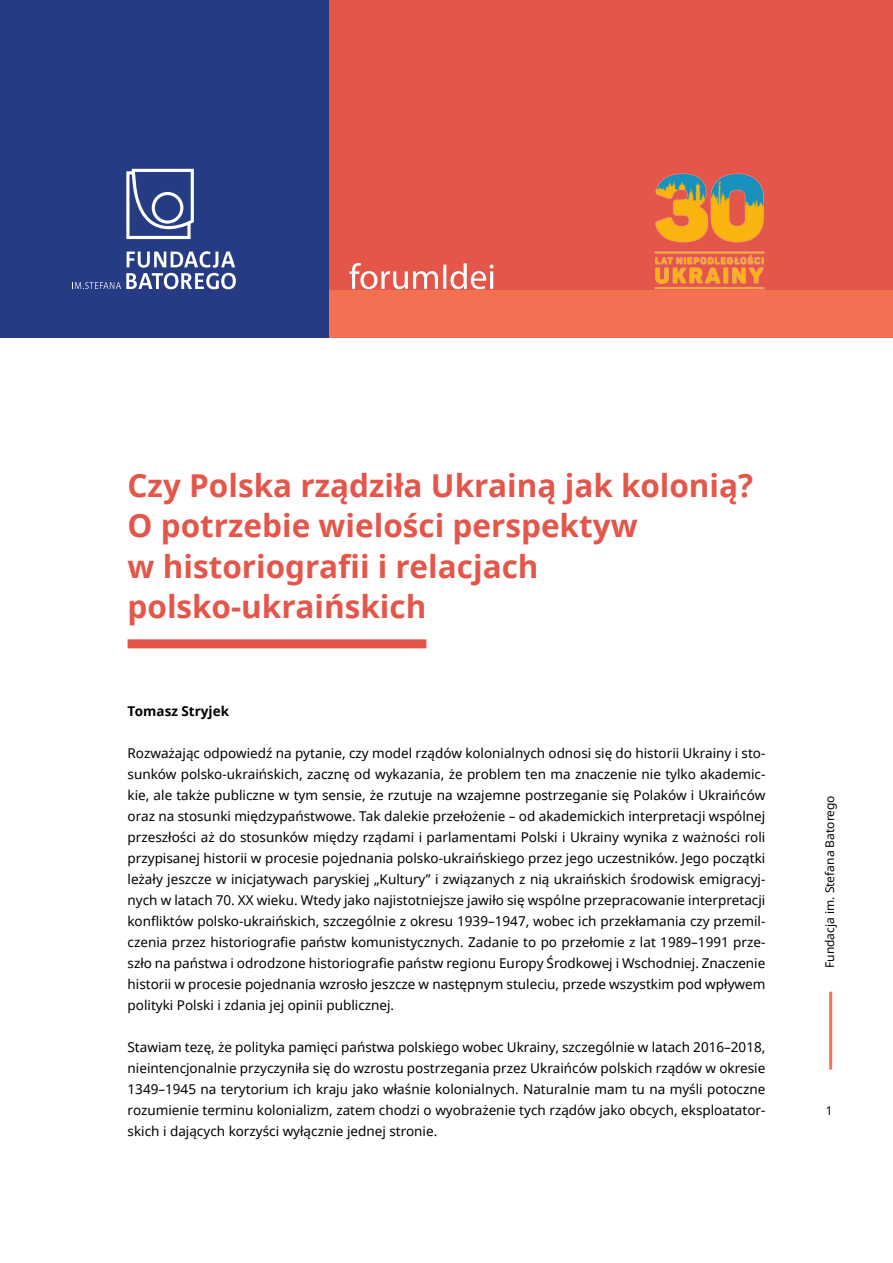
<style>
.page{position:relative;width:893px;height:1263px;background:#fff}
.page>*{position:absolute;margin:0;border:0;box-sizing:border-box;transform-origin:0 0}
.t1{font:700 31.5px/40.5px "Noto Sans";color:#e4564a}
.t2{font:13.5px/21px "Noto Sans";color:#000;text-align:justify}
.t3{font:700 13.5px "Noto Sans";color:#000}
.t4{font:12px "Noto Sans";color:#000}
</style>
<div class="page">
<hr style="left:829px;top:992px;width:3px;height:77px;background:#f37053">
<div style="left:0;top:195px;width:893px;height:143px;background:#f37053"></div>
<div style="left:0;top:0;width:893px;height:289px;background:#e4564a"></div>
<div style="left:128px;top:639px;width:298px;height:9px;background:#e4564a"></div>
<div style="left:0;top:0;width:328px;height:338px;background:#253b83"></div>
<svg style="left:72px;top:251px;width:164px;height:38px"></svg>
<svg style="left:126px;top:169px;width:68px;height:70px"></svg>
<svg style="left:350px;top:263px;width:144px;height:26px"></svg>
<img style="left:627px;top:173px;width:166px;height:117px">
<h1 class="t1" style="left:128px;top:464px;width:627px">Czy Polska rządziła Ukrainą jak kolonią?<br>O potrzebie wielości perspektyw<br>w historiografii i relacjach polsko-ukraińskich</h1>
<p class="t3" style="left:128px;top:701px;width:103px">Tomasz Stryjek</p>
<p class="t2" style="left:128px;top:742px;width:639px">Rozważając odpowiedź na pytanie, czy model rządów kolonialnych odnosi się do historii Ukrainy i sto&shy;sunków polsko-ukraińskich, zacznę od wykazania, że problem ten ma znaczenie nie tylko akademic&shy;kie, ale także publiczne w tym sensie, że rzutuje na wzajemne postrzeganie się Polaków i Ukraińców oraz na stosunki międzypaństwowe. Tak dalekie przełożenie – od akademickich interpretacji wspólnej przeszłości aż do stosunków między rządami i parlamentami Polski i Ukrainy wynika z ważności roli przypisanej historii w procesie pojednania polsko-ukraińskiego przez jego uczestników. Jego początki leżały jeszcze w inicjatywach paryskiej „Kultury” i związanych z nią ukraińskich środowisk emigracyj&shy;nych w latach 70. XX wieku. Wtedy jako najistotniejsze jawiło się wspólne przepracowanie interpretacji konfliktów polsko-ukraińskich, szczególnie z okresu 1939–1947, wobec ich przekłamania czy przemil&shy;czenia przez historiografie państw komunistycznych. Zadanie to po przełomie z lat 1989–1991 prze&shy;szło na państwa i odrodzone historiografie państw regionu Europy Środkowej i Wschodniej. Znaczenie historii w procesie pojednania wzrosło jeszcze w następnym stuleciu, przede wszystkim pod wpływem polityki Polski i zdania jej opinii publicznej.</p>
<p class="t2" style="left:128px;top:1036px;width:639px">Stawiam tezę, że polityka pamięci państwa polskiego wobec Ukrainy, szczególnie w latach 2016–2018, nieintencjonalnie przyczyniła się do wzrostu postrzegania przez Ukraińców polskich rządów w okresie 1349–1945 na terytorium ich kraju jako właśnie kolonialnych. Naturalnie mam tu na myśli potoczne rozumienie terminu kolonializm, zatem chodzi o wyobrażenie tych rządów jako obcych, eksploatator&shy;skich i dających korzyści wyłącznie jednej stronie.</p>
<p class="t4" style="left:821px;top:968px;width:174px;rotate:-90deg">Fundacja im. Stefana Batorego</p>
<p class="t4" style="left:826px;top:1102px;width:8px">1</p>
</div>
